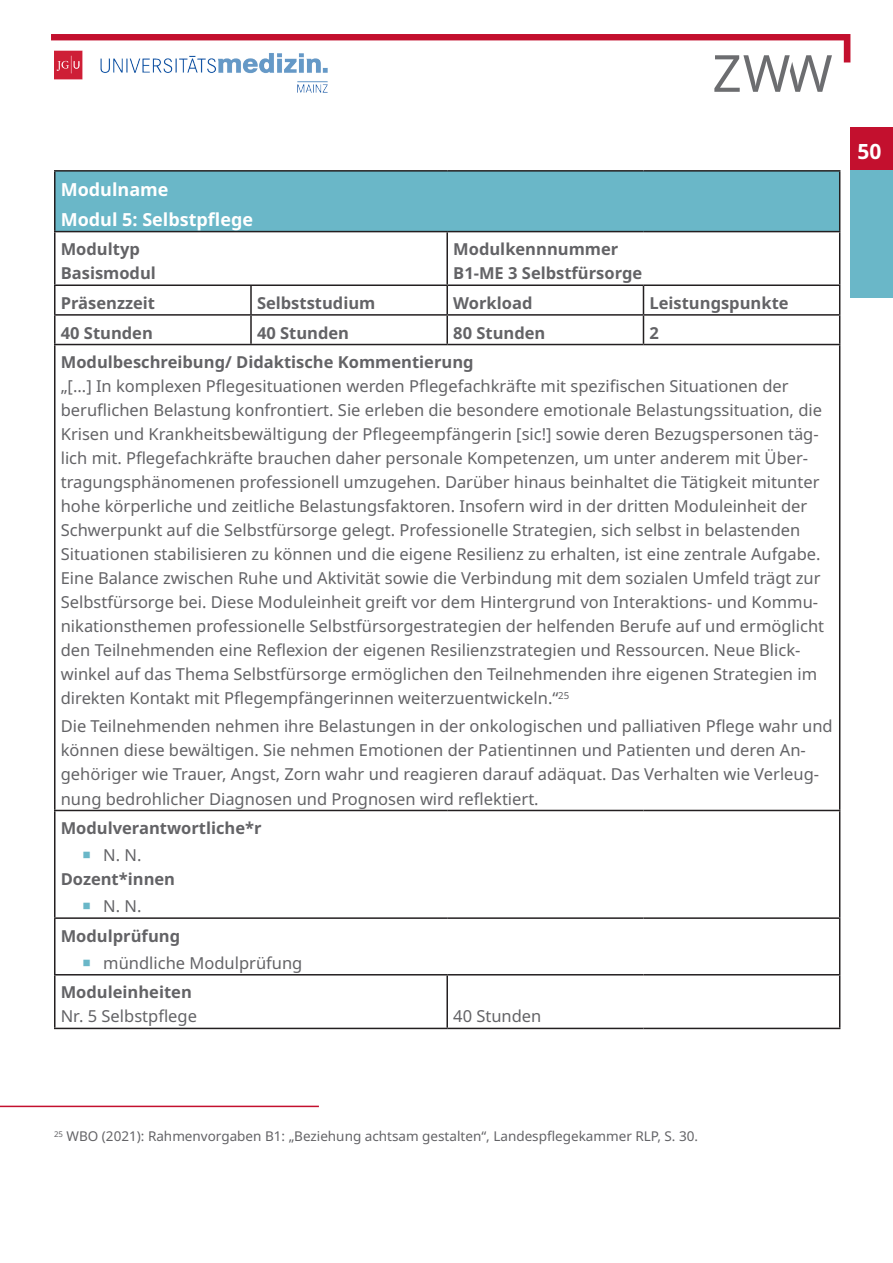
<style>
.page{position:relative;width:893px;height:1263px;background:#fff}
.page>*{position:absolute;margin:0;border:0;box-sizing:border-box;transform-origin:0 0}
.t1{font:700 21px "Noto Sans";color:#fff}
.t2{font:700 18px/29.5px "Noto Sans";color:#fff}
.t3{font:16.5px/24px "Noto Sans";color:#636366}
.t4{font:700 16.5px/24px "Noto Sans";color:#636366}
.t5{font:13.5px "Noto Sans";color:#636366}
</style>
<div class="page">
<svg style="left:51px;top:34px;width:799px;height:58px"></svg>
<div style="left:850px;top:128px;width:43px;height:42px;background:#c3102e"></div>
<div style="left:850px;top:170px;width:43px;height:128px;background:#6ab7c8"></div>
<div style="left:55px;top:171px;width:785px;height:61px;background:#6ab7c8"></div>
<hr style="left:54px;top:170px;width:197px;height:2px;background:#231f20">
<hr style="left:54px;top:172px;width:2px;height:59px;background:#231f20">
<hr style="left:251px;top:170px;width:196px;height:2px;background:#231f20">
<hr style="left:447px;top:170px;width:196px;height:2px;background:#231f20">
<hr style="left:643px;top:170px;width:197px;height:2px;background:#231f20">
<hr style="left:839px;top:172px;width:1px;height:59px;background:#231f20">
<hr style="left:54px;top:231px;width:197px;height:1px;background:#231f20">
<hr style="left:54px;top:232px;width:2px;height:52px;background:#231f20">
<hr style="left:251px;top:231px;width:196px;height:1px;background:#231f20">
<hr style="left:447px;top:231px;width:196px;height:1px;background:#231f20">
<hr style="left:446px;top:232px;width:2px;height:52px;background:#231f20">
<hr style="left:643px;top:231px;width:197px;height:1px;background:#231f20">
<hr style="left:839px;top:232px;width:1px;height:52px;background:#231f20">
<hr style="left:54px;top:284px;width:197px;height:2px;background:#231f20">
<hr style="left:54px;top:286px;width:2px;height:28px;background:#231f20">
<hr style="left:251px;top:284px;width:196px;height:2px;background:#231f20">
<hr style="left:250px;top:286px;width:2px;height:28px;background:#231f20">
<hr style="left:447px;top:284px;width:196px;height:2px;background:#231f20">
<hr style="left:446px;top:286px;width:2px;height:28px;background:#231f20">
<hr style="left:643px;top:284px;width:197px;height:2px;background:#231f20">
<hr style="left:54px;top:314px;width:197px;height:2px;background:#231f20">
<hr style="left:54px;top:316px;width:2px;height:28px;background:#231f20">
<hr style="left:251px;top:314px;width:196px;height:2px;background:#231f20">
<hr style="left:250px;top:316px;width:2px;height:28px;background:#231f20">
<hr style="left:447px;top:314px;width:196px;height:2px;background:#231f20">
<hr style="left:446px;top:316px;width:2px;height:28px;background:#231f20">
<hr style="left:643px;top:314px;width:197px;height:2px;background:#231f20">
<svg style="left:643px;top:286px;width:1px;height:58px"></svg>
<svg style="left:839px;top:286px;width:1px;height:58px"></svg>
<hr style="left:54px;top:344px;width:197px;height:1px;background:#231f20">
<hr style="left:54px;top:345px;width:2px;height:465px;background:#231f20">
<hr style="left:251px;top:344px;width:196px;height:1px;background:#231f20">
<hr style="left:447px;top:344px;width:196px;height:1px;background:#231f20">
<hr style="left:643px;top:344px;width:197px;height:1px;background:#231f20">
<hr style="left:839px;top:345px;width:1px;height:465px;background:#231f20">
<hr style="left:54px;top:810px;width:197px;height:1px;background:#231f20">
<hr style="left:54px;top:811px;width:2px;height:106px;background:#231f20">
<hr style="left:251px;top:810px;width:196px;height:1px;background:#231f20">
<hr style="left:447px;top:810px;width:196px;height:1px;background:#231f20">
<hr style="left:643px;top:810px;width:197px;height:1px;background:#231f20">
<hr style="left:839px;top:811px;width:1px;height:106px;background:#231f20">
<hr style="left:54px;top:917px;width:197px;height:2px;background:#231f20">
<hr style="left:54px;top:919px;width:2px;height:55px;background:#231f20">
<hr style="left:251px;top:917px;width:196px;height:2px;background:#231f20">
<hr style="left:447px;top:917px;width:196px;height:2px;background:#231f20">
<hr style="left:643px;top:917px;width:197px;height:2px;background:#231f20">
<hr style="left:839px;top:919px;width:1px;height:55px;background:#231f20">
<hr style="left:54px;top:974px;width:197px;height:1px;background:#231f20">
<hr style="left:54px;top:975px;width:2px;height:53px;background:#231f20">
<hr style="left:251px;top:974px;width:196px;height:1px;background:#231f20">
<hr style="left:447px;top:974px;width:196px;height:1px;background:#231f20">
<hr style="left:446px;top:975px;width:2px;height:53px;background:#231f20">
<hr style="left:643px;top:974px;width:197px;height:1px;background:#231f20">
<hr style="left:839px;top:975px;width:1px;height:53px;background:#231f20">
<hr style="left:54px;top:1028px;width:197px;height:1px;background:#231f20">
<hr style="left:251px;top:1028px;width:196px;height:1px;background:#231f20">
<hr style="left:447px;top:1028px;width:196px;height:1px;background:#231f20">
<hr style="left:643px;top:1028px;width:197px;height:1px;background:#231f20">
<hr style="left:0;top:1106px;width:319px;height:1px;background:#c3102e">
<p class="t2" style="left:61px;top:175px;width:194px">Modulname<br>Modul 5: Selbstpflege</p>
<p class="t4" style="left:61px;top:238px;width:97px">Modultyp<br>Basismodul</p>
<p class="t4" style="left:453px;top:238px;width:190px">Modulkennnummer<br>B1-ME 3 Selbstfürsorge</p>
<p class="t4" style="left:61px;top:291px;width:96px">Präsenzzeit</p>
<p class="t4" style="left:257px;top:291px;width:120px">Selbststudium</p>
<p class="t4" style="left:453px;top:291px;width:81px">Workload</p>
<p class="t4" style="left:649px;top:291px;width:141px">Leistungspunkte</p>
<p class="t4" style="left:61px;top:321px;width:94px">40 Stunden</p>
<p class="t4" style="left:257px;top:321px;width:94px">40 Stunden</p>
<p class="t4" style="left:453px;top:321px;width:94px">80 Stunden</p>
<p class="t4" style="left:649px;top:321px;width:11px">2</p>
<p class="t4" style="left:61px;top:351px;width:414px">Modulbeschreibung/ Didaktische Kommentierung</p>
<p class="t3" style="left:61px;top:375px;width:765px">„[...] In komplexen Pflegesituationen werden Pflegefachkräfte mit spezifischen Situationen der beruflichen Belastung konfrontiert. Sie erleben die besondere emotionale Belastungssituation, die Krisen und Krankheitsbewältigung der Pflegeempfängerin [sic!] sowie deren Bezugspersonen täg&shy;lich mit. Pflegefachkräfte brauchen daher personale Kompetenzen, um unter anderem mit Über&shy;tragungsphänomenen professionell umzugehen. Darüber hinaus beinhaltet die Tätigkeit mitunter hohe körperliche und zeitliche Belastungsfaktoren. Insofern wird in der dritten Moduleinheit der Schwerpunkt auf die Selbstfürsorge gelegt. Professionelle Strategien, sich selbst in belastenden Situationen stabilisieren zu können und die eigene Resilienz zu erhalten, ist eine zentrale Aufgabe.<br>Eine Balance zwischen Ruhe und Aktivität sowie die Verbindung mit dem sozialen Umfeld trägt zur Selbstfürsorge bei. Diese Moduleinheit greift vor dem Hintergrund von Interaktions- und Kommu&shy;nikationsthemen professionelle Selbstfürsorgestrategien der helfenden Berufe auf und ermöglicht den Teilnehmenden eine Reflexion der eigenen Resilienzstrategien und Ressourcen. Neue Blick&shy;winkel auf das Thema Selbstfürsorge ermöglichen den Teilnehmenden ihre eigenen Strategien im direkten Kontakt mit Pflegempfängerinnen weiterzuentwickeln.“<sup>25</sup></p>
<p class="t3" style="left:61px;top:715px;width:773px">Die Teilnehmenden nehmen ihre Belastungen in der onkologischen und palliativen Pflege wahr und können diese bewältigen. Sie nehmen Emotionen der Patientinnen und Patienten und deren An&shy;gehöriger wie Trauer, Angst, Zorn wahr und reagieren darauf adäquat. Das Verhalten wie Verleug&shy;nung bedrohlicher Diagnosen und Prognosen wird reflektiert.</p>
<p class="t4" style="left:61px;top:816px;width:202px">Modulverantwortliche*r</p>
<p class="t3" style="left:103px;top:843px;width:40px">N. N.</p>
<p class="t4" style="left:61px;top:867px;width:116px">Dozent*innen</p>
<p class="t3" style="left:103px;top:894px;width:40px">N. N.</p>
<p class="t4" style="left:61px;top:924px;width:121px">Modulprüfung</p>
<p class="t3" style="left:103px;top:951px;width:201px">mündliche Modulprüfung</p>
<p class="t4" style="left:61px;top:981px;width:133px">Moduleinheiten</p>
<p class="t3" style="left:61px;top:1005px;width:138px">Nr. 5 Selbstpflege</p>
<p class="t3" style="left:453px;top:1005px;width:90px">40 Stunden</p>
<p class="t1" style="left:857px;top:136px;width:26px">50</p>
<p class="t5" style="left:54px;top:1127px;width:646px"><sup>25</sup> WBO (2021): Rahmenvorgaben B1: „Beziehung achtsam gestalten“, Landespflegekammer RLP, S. 30.</p>
</div>
